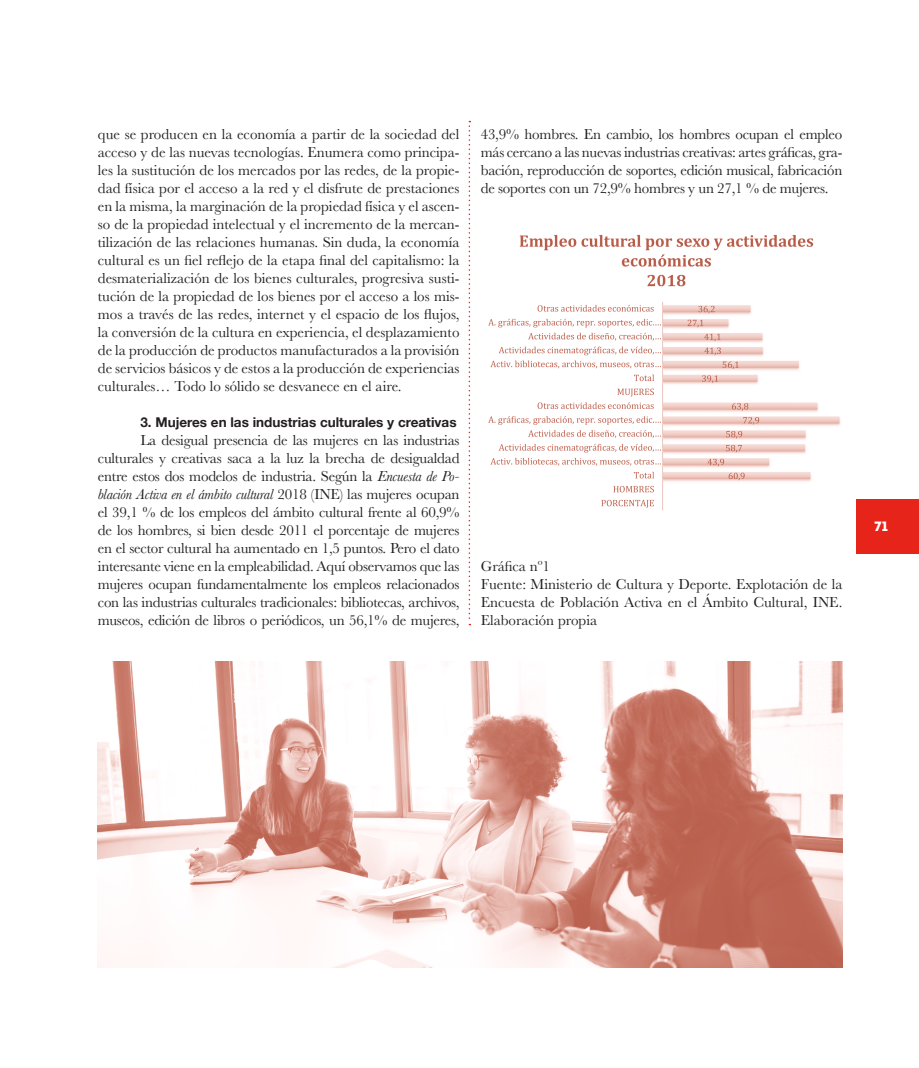
<style>
.page{position:relative;width:919px;height:1068px;background:#fff}
.page>*{position:absolute;margin:0;border:0;box-sizing:border-box;transform-origin:0 0}
.Texto_general{font:15px/18px "Baskerville";letter-spacing:-.01em;color:#231f20;text-align:justify}
.Secciones_artículo{font:700 13.5px "Helvetica Neue";color:#231f20}
.t1{font:13.5px "Intro";color:#fff}
.s1{font-style:italic}
</style>
<div class="page">
<div style="left:855px;top:499px;width:63px;height:54px;background:#e72419"></div>
<svg style="left:468px;top:121px;width:2px;height:504px"></svg>
<img style="left:488px;top:234px;width:353px;height:277px">
<img style="left:98px;top:661px;width:744px;height:306px">
<p class="Texto_general" style="left:98px;top:125px;width:363px">que se producen en la economía a partir de la sociedad del acceso y de las nuevas tecnologías. Enumera como principa&shy;les la sustitución de los mercados por las redes, de la propie&shy;dad física por el acceso a la red y el disfrute de prestaciones en la misma, la marginación de la propiedad física y el ascen&shy;so de la propiedad intelectual y el incremento de la mercan&shy;tilización de las relaciones humanas. Sin duda, la economía cultural es un fiel reflejo de la etapa final del capitalismo: la desmaterialización de los bienes culturales, progresiva susti&shy;tución de la propiedad de los bienes por el acceso a los mis&shy;mos a través de las redes, internet y el espacio de los flujos, la conversión de la cultura en experiencia, el desplazamiento de la producción de productos manufacturados a la provisión de servicios básicos y de estos a la producción de experiencias culturales… Todo lo sólido se desvanece en el aire.</p>
<p class="Secciones_artículo" style="left:140px;top:411px;width:317px">3. Mujeres en las industrias culturales y creativas</p>
<p class="Texto_general" style="left:98px;top:431px;width:363px;text-indent:43px">La desigual presencia de las mujeres en las industrias culturales y creativas saca a la luz la brecha de desigualdad entre estos dos modelos de industria. Según la <span class="s1">Encuesta de Po&shy;blación Activa en el ámbito cultural</span> 2018 (INE) las mujeres ocupan el 39,1 % de los empleos del ámbito cultural frente al 60,9% de los hombres, si bien desde 2011 el porcentaje de mujeres en el sector cultural ha aumentado en 1,5 puntos. Pero el dato interesante viene en la empleabilidad. Aquí observamos que las mujeres ocupan fundamentalmente los empleos relacionados con las industrias culturales tradicionales: bibliotecas, archivos, museos, edición de libros o periódicos, un 56,1% de mujeres,</p>
<p class="Texto_general" style="left:480px;top:125px;width:363px">43,9% hombres. En cambio, los hombres ocupan el empleo más cercano a las nuevas industrias creativas: artes gráficas, gra&shy;bación, reproducción de soportes, edición musical, fabricación de soportes con un 72,9% hombres y un 27,1 % de mujeres.</p>
<p class="Texto_general" style="left:480px;top:557px;width:71px">Gráfica nº1</p>
<p class="Texto_general" style="left:480px;top:575px;width:363px">Fuente: Ministerio de Cultura y Deporte. Explotación de la Encuesta de Población Activa en el Ámbito Cultural, INE.<br>Elaboración propia</p>
<p class="t1" style="left:874px;top:517px;width:15px">71</p>
</div>
